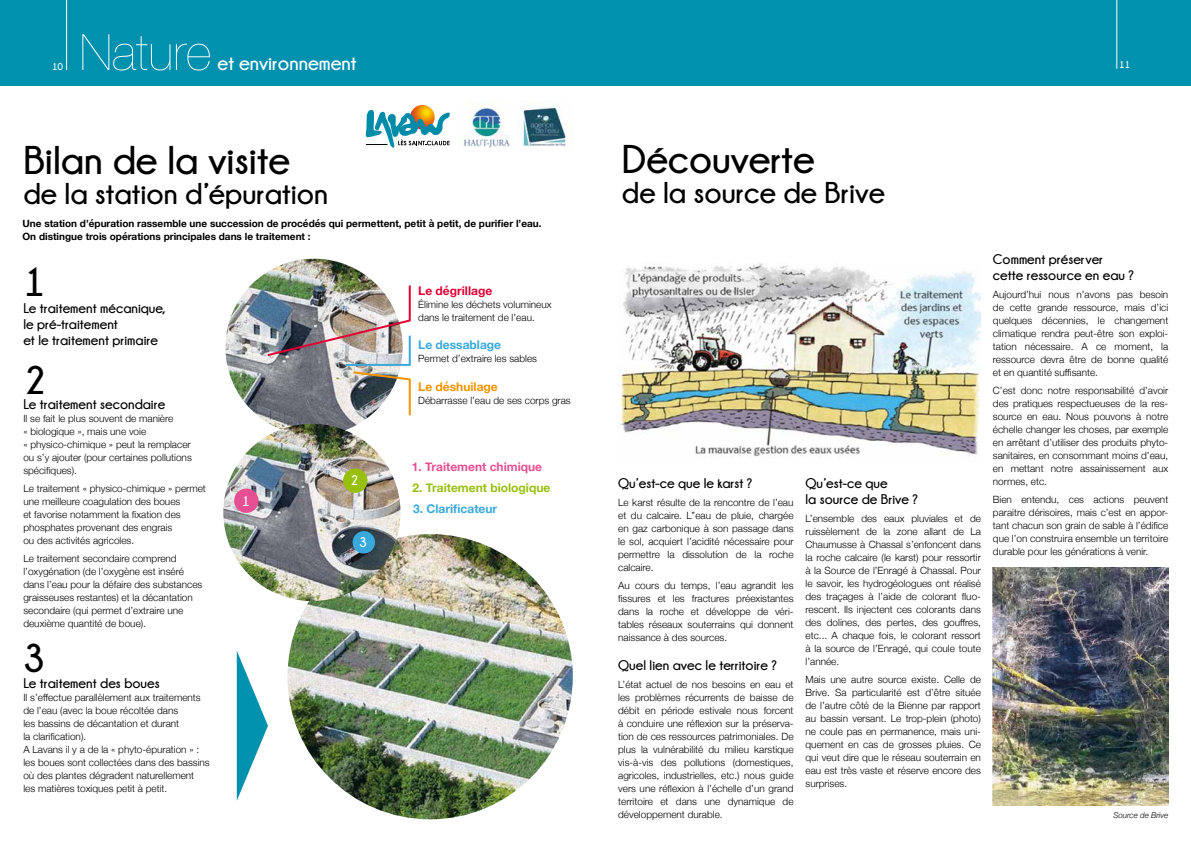
<style>
.page{position:relative;width:1191px;height:842px;background:#fff}
.page>*{position:absolute;margin:0;border:0;box-sizing:border-box;transform-origin:0 0}
.t1{font:200 50px "Helvetica Neue";color:#fff}
.t2{font:700 40px "Champagne&Limousines";color:#000}
.t3{font:700 30px "Champagne&Limousines";color:#000}
.t4{font:700 20px "Champagne&Limousines";color:#fff}
.t5{font:700 14px/16px "Champagne&Limousines";color:#000}
.t6{font:700 14px "Champagne&Limousines";color:#fff}
.t7{font:700 12px "Helvetica Neue";color:#39a9dc}
.t8{font:700 12px "Helvetica Neue";color:#97bf0c}
.t9{font:700 12px "Helvetica Neue";color:#e74f93}
.t10{font:700 12px "Helvetica Neue";color:#e20034}
.t11{font:700 12px "Helvetica Neue";color:#f39400}
.t12{font:300 10px/13px "Helvetica Neue";color:#000;text-align:justify}
.t13{font:700 10px/13px "Helvetica Neue";color:#000}
.t14{font:700 10px "Champagne&Limousines";color:#fff}
.t15{font:italic 300 8px "Helvetica Neue";color:#000}
</style>
<div class="page">
<img style="left:287px;top:534px;width:286px;height:285px;border-radius:143px">
<div style="left:0;top:0;width:1191px;height:85px;background:#0091ae"></div>
<hr style="left:66px;top:0;width:1px;height:70px;background:#fff">
<hr style="left:1116px;top:0;width:1px;height:69px;background:#fff">
<img style="left:458px;top:101px;width:52px;height:47px">
<img style="left:520px;top:106px;width:53px;height:41px">
<svg style="left:410px;top:105px;width:25px;height:24px"></svg>
<svg style="left:365px;top:110px;width:84px;height:38px"></svg>
<img style="left:225px;top:259px;width:178px;height:177px;border-radius:89px">
<img style="left:223px;top:424px;width:177px;height:177px;border-radius:89px">
<hr style="left:409px;top:285px;width:2px;height:36px;background:#e20034">
<img style="left:265px;top:318px;width:146px;height:40px">
<hr style="left:409px;top:336px;width:2px;height:29px;background:#39a9dc">
<hr style="left:346px;top:364px;width:64px;height:2px;background:#39a9dc">
<hr style="left:409px;top:379px;width:2px;height:36px;background:#f39400">
<svg style="left:351px;top:370px;width:60px;height:12px"></svg>
<svg style="left:237px;top:651px;width:31px;height:149px"></svg>
<div style="left:235px;top:489px;width:22px;height:23px;background:#e74f93;border-radius:50%"></div>
<div style="left:234px;top:488px;width:24px;height:25px;border:2px solid #e74f93;border-radius:50%"></div>
<div style="left:344px;top:469px;width:22px;height:23px;background:#97bf0c;border-radius:50%"></div>
<div style="left:343px;top:468px;width:24px;height:25px;border:2px solid #97bf0c;border-radius:50%"></div>
<div style="left:352px;top:531px;width:23px;height:22px;background:#39a9dc;border-radius:50%"></div>
<img style="left:618px;top:262px;width:362px;height:194px">
<img style="left:992px;top:567px;width:176px;height:238px">
<p class="t14" style="left:52px;top:61px;width:13px">10</p>
<h1 class="t1" style="left:80px;top:13px;width:133px">Nature</h1>
<h3 class="t4" style="left:217px;top:52px;width:141px">et environnement</h3>
<p class="t14" style="left:1119px;top:59px;width:13px">11</p>
<h2 class="t2" style="left:23px;top:138px;width:268px">Bilan de la visite</h2>
<h3 class="t3" style="left:23px;top:177px;width:306px">de la station d’épuration</h3>
<p class="t13" style="left:23px;top:217px;width:520px">Une station d’épuration rassemble une succession de procédés qui permettent, petit à petit, de purifier l’eau.<br>On distingue trois opérations principales dans le traitement :</p>
<h2 class="t2" style="left:23px;top:260px;width:24px">1</h2>
<h3 class="t5" style="left:23px;top:300px;width:144px">Le traitement mécanique, le pré-traitement<br>et le traitement primaire</h3>
<h2 class="t2" style="left:23px;top:358px;width:25px">2</h2>
<h3 class="t5" style="left:23px;top:396px;width:143px">Le traitement secondaire</h3>
<p class="t12" style="left:23px;top:411px;width:170px;text-align:left">Il se fait le plus souvent de manière<br>« biologique », mais une voie<br>« physico-chimique » peut la remplacer ou s’y ajouter (pour certaines pollutions spécifiques).</p>
<p class="t12" style="left:23px;top:481px;width:184px;text-align:left">Le traitement « physico-chimique » permet une meilleure coagulation des boues<br>et favorise notamment la fixation des phosphates provenant des engrais<br>ou des activités agricoles.</p>
<p class="t12" style="left:23px;top:551px;width:180px;text-align:left">Le traitement secondaire comprend l’oxygénation (de l’oxygène est inséré dans l’eau pour la défaire des substances graisseuses restantes) et la décantation secondaire (qui permet d’extraire une deuxième quantité de boue).</p>
<h2 class="t2" style="left:23px;top:636px;width:24px">3</h2>
<h3 class="t5" style="left:23px;top:675px;width:138px">Le traitement des boues</h3>
<p class="t12" style="left:23px;top:690px;width:188px;text-align:left">Il s’effectue parallèlement aux traitements de l’eau (avec la boue récoltée dans<br>les bassins de décantation et durant<br>la clarification).<br>A Lavans il y a de la « phyto-épuration » : les boues sont collectées dans des bassins où des plantes dégradent naturellement<br>les matières toxiques petit à petit.</p>
<h3 class="t6" style="left:242px;top:493px;width:9px">1</h3>
<h3 class="t6" style="left:351px;top:473px;width:10px">2</h3>
<h3 class="t6" style="left:359px;top:534px;width:9px">3</h3>
<p class="t10" style="left:418px;top:281px;width:75px">Le dégrillage</p>
<p class="t12" style="left:418px;top:297px;width:135px">Élimine les déchets volumineux dans le traitement de l’eau.</p>
<p class="t7" style="left:418px;top:335px;width:84px">Le dessablage</p>
<p class="t12" style="left:418px;top:351px;width:120px">Permet d’extraire les sables</p>
<p class="t11" style="left:418px;top:377px;width:81px">Le déshuilage</p>
<p class="t12" style="left:418px;top:393px;width:154px">Débarrasse l’eau de ses corps gras</p>
<p class="t9" style="left:412px;top:457px;width:132px">1. Traitement chimique</p>
<p class="t8" style="left:412px;top:479px;width:139px">2. Traitement biologique</p>
<p class="t7" style="left:413px;top:499px;width:85px">3. Clarificateur</p>
<h2 class="t2" style="left:622px;top:137px;width:194px">Découverte</h2>
<h3 class="t3" style="left:622px;top:176px;width:264px">de la source de Brive</h3>
<h3 class="t5" style="left:618px;top:474px;width:136px">Qu’est-ce que le karst ?</h3>
<p class="t12" style="left:618px;top:495px;width:177px">Le karst résulte de la rencontre de l’eau et du calcaire. L’’eau de pluie, chargée en gaz carbonique à son passage dans le sol, acquiert l’acidité nécessaire pour permettre la dissolution de la roche calcaire.</p>
<p class="t12" style="left:618px;top:578px;width:177px">Au cours du temps, l’eau agrandit les fissures et les fractures préexistantes dans la roche et développe de véri&shy;tables réseaux souterrains qui donnent naissance à des sources.</p>
<h3 class="t5" style="left:618px;top:656px;width:160px">Quel lien avec le territoire ?</h3>
<p class="t12" style="left:618px;top:677px;width:177px">L’état actuel de nos besoins en eau et les problèmes récurrents de baisse de débit en période estivale nous forcent à conduire une réflexion sur la préserva&shy;tion de ces ressources patrimoniales. De plus la vulnérabilité du milieu karstique vis-à-vis des pollutions (domestiques, agricoles, industrielles, etc.) nous guide vers une réflexion à l’échelle d’un grand territoire et dans une dynamique de développement durable.</p>
<h3 class="t5" style="left:805px;top:475px;width:114px">Qu’est-ce que<br>la source de Brive ?</h3>
<p class="t12" style="left:805px;top:511px;width:177px">L’ensemble des eaux pluviales et de ruissèlement de la zone allant de La Chaumusse à Chassal s’enfoncent dans la roche calcaire (le karst) pour ressortir à la Source de l’Enragé à Chassal. Pour le savoir, les hydrogéologues ont réalisé des traçages à l’aide de colorant fluo&shy;rescent. Ils injectent ces colorants dans des dolines, des pertes, des gouffres, etc... A chaque fois, le colorant ressort à la source de l’Enragé, qui coule toute l’année.</p>
<p class="t12" style="left:805px;top:672px;width:177px">Mais une autre source existe. Celle de Brive. Sa particularité est d’être située de l’autre côté de la Bienne par rapport au bassin versant. Le trop-plein (photo) ne coule pas en permanence, mais uni&shy;quement en cas de grosses pluies. Ce qui veut dire que le réseau souterrain en eau est très vaste et réserve encore des surprises.</p>
<h3 class="t5" style="left:993px;top:251px;width:143px">Comment préserver cette ressource en eau ?</h3>
<p class="t12" style="left:993px;top:287px;width:177px">Aujourd’hui nous n’avons pas besoin de cette grande ressource, mais d’ici quelques décennies, le changement climatique rendra peut-être son exploi&shy;tation nécessaire. A ce moment, la ressource devra être de bonne qualité et en quantité suffisante.</p>
<p class="t12" style="left:993px;top:383px;width:177px">C’est donc notre responsabilité d’avoir des pratiques respectueuses de la res&shy;source en eau. Nous pouvons à notre échelle changer les choses, par exemple en arrêtant d’utiliser des produits phyto&shy;sanitaires, en consommant moins d’eau, en mettant notre assainissement aux normes, etc.</p>
<p class="t12" style="left:993px;top:492px;width:177px">Bien entendu, ces actions peuvent paraitre dérisoires, mais c’est en appor&shy;tant chacun son grain de sable à l’édifice que l’on construira ensemble un territoire durable pour les générations à venir.</p>
<p class="t15" style="left:1113px;top:809px;width:56px">Source de Brive</p>
</div>
